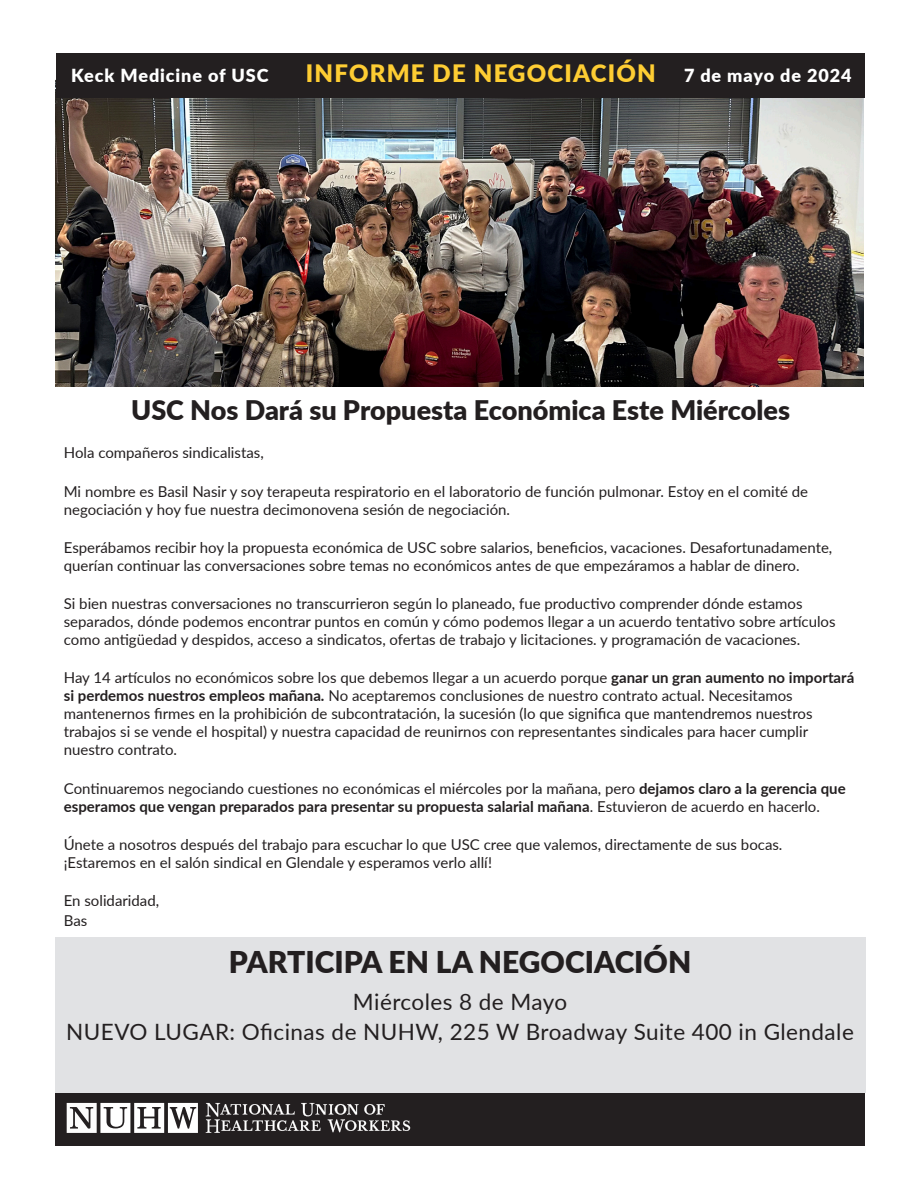
<style>
.page{position:relative;width:918px;height:1188px;background:#fff}
.page>*{position:absolute;margin:0;border:0;box-sizing:border-box;transform-origin:0 0}
.t1{font:900 30px "Lato";color:#231f20}
.t2{font:900 27px "Lato";color:#231f20}
.t3{font:22.5px/30px "Lato";letter-spacing:.02em;color:#231f20;text-align:center}
.t4{font:900 18px "Lato";letter-spacing:.05em;color:#fff}
.t5{font:15px/18px "Lato";color:#231f20}
.s1{font-size:24px;color:#fecd33}
.s2{font-weight:700}
</style>
<div class="page">
<div style="left:55px;top:1089px;width:810px;height:57px;background:#231f20"></div>
<svg style="left:206px;top:1103px;width:204px;height:30px"></svg>
<svg style="left:67px;top:1103px;width:131px;height:30px"></svg>
<div style="left:55px;top:938px;width:811px;height:155px;background:#e1e2e4"></div>
<img style="left:56px;top:97px;width:807px;height:289px">
<div style="left:56px;top:53px;width:809px;height:44px;background:#231f20"></div>
<p class="t4" style="left:71px;top:62px;width:782px">Keck Medicine of USC <span class="s1">INFORME DE NEGOCIACIÓN</span> 7 de mayo de 2024</p>
<p class="t2" style="left:131px;top:390px;width:660px">USC Nos Dará su Propuesta Económica Este Miércoles</p>
<p class="t5" style="left:64px;top:443px;width:202px">Hola compañeros sindicalistas,</p>
<p class="t5" style="left:64px;top:482px;width:746px">Mi nombre es Basil Nasir y soy terapeuta respiratorio en el laboratorio de función pulmonar. Estoy en el comité de negociación y hoy fue nuestra decimonovena sesión de negociación.</p>
<p class="t5" style="left:64px;top:538px;width:770px">Esperábamos recibir hoy la propuesta económica de USC sobre salarios, beneficios, vacaciones. Desafortunadamente, querían continuar las conversaciones sobre temas no económicos antes de que empezáramos a hablar de dinero.</p>
<p class="t5" style="left:64px;top:594px;width:773px">Si bien nuestras conversaciones no transcurrieron según lo planeado, fue productivo comprender dónde estamos separados, dónde podemos encontrar puntos en común y cómo podemos llegar a un acuerdo tentativo sobre artículos como antigüedad y despidos, acceso a sindicatos, ofertas de trabajo y licitaciones. y programación de vacaciones.</p>
<p class="t5" style="left:64px;top:668px;width:792px">Hay 14 artículos no económicos sobre los que debemos llegar a un acuerdo porque <span class="s2">ganar un gran aumento no importará si perdemos nuestros empleos mañana.</span> No aceptaremos conclusiones de nuestro contrato actual. Necesitamos mantenernos firmes en la prohibición de subcontratación, la sucesión (lo que significa que mantendremos nuestros trabajos si se vende el hospital) y nuestra capacidad de reunirnos con representantes sindicales para hacer cumplir nuestro contrato.</p>
<p class="t5" style="left:64px;top:779px;width:783px">Continuaremos negociando cuestiones no económicas el miércoles por la mañana, pero <span class="s2">dejamos claro a la gerencia que esperamos que vengan preparados para presentar su propuesta salarial mañana</span>. Estuvieron de acuerdo en hacerlo.</p>
<p class="t5" style="left:64px;top:835px;width:720px">Únete a nosotros después del trabajo para escuchar lo que USC cree que valemos, directamente de sus bocas. ¡Estaremos en el salón sindical en Glendale y esperamos verlo allí!</p>
<p class="t5" style="left:64px;top:890px;width:97px;line-height:19.5px">En solidaridad,<br>Bas</p>
<p class="t1" style="left:229px;top:939px;width:464px">PARTICIPA EN LA NEGOCIACIÓN</p>
<p class="t3" style="left:66px;top:986px;width:789px">Miércoles 8 de Mayo<br>NUEVO LUGAR: Oficinas de NUHW, 225 W Broadway Suite 400 in Glendale</p>
</div>
